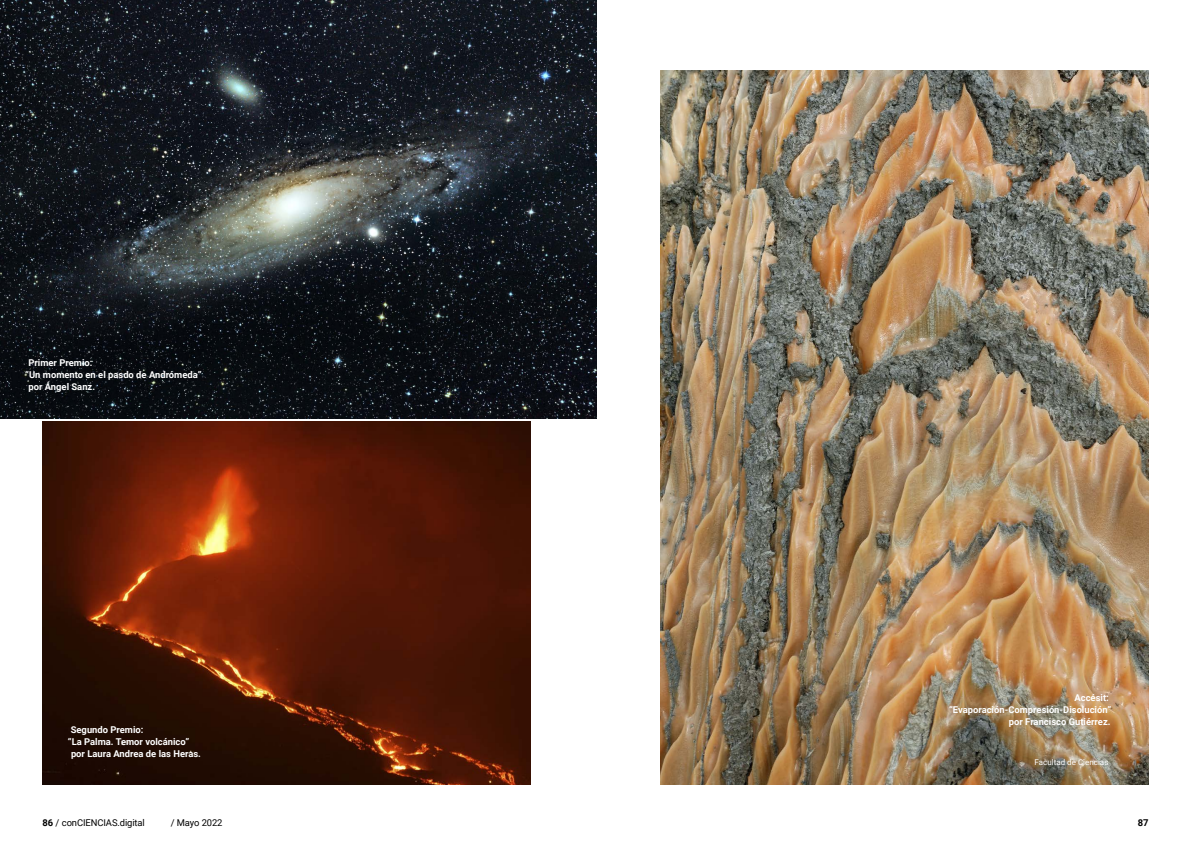
<style>
.page{position:relative;width:1191px;height:842px;background:#fff}
.page>*{position:absolute;margin:0;border:0;box-sizing:border-box;transform-origin:0 0}
.t1{font:700 9.4px "Roboto";color:#fff}
.t2{font:9.4px "Roboto";letter-spacing:-.01em;color:#000}
.t3{font:700 9.4px "Roboto";color:#000}
.t4{font:8px "Roboto";color:#fff}
.s1{font-weight:700}
</style>
<div class="page">
<img style="left:660px;top:71px;width:488px;height:714px">
<img style="left:43px;top:421px;width:487px;height:364px">
<img style="left:0;top:0;width:596px;height:418px">
<p class="t1" style="left:28px;top:356px;width:66px">Primer Premio:</p>
<p class="t1" style="left:25px;top:368px;width:178px">“Un momento en el pasdo de Andrómeda”</p>
<p class="t1" style="left:28px;top:380px;width:68px">por Ángel Sanz.</p>
<p class="t1" style="left:71px;top:723px;width:74px">Segundo Premio:</p>
<p class="t1" style="left:68px;top:735px;width:123px">“La Palma. Temor volcánico”</p>
<p class="t1" style="left:71px;top:747px;width:131px">por Laura Andrea de las Heras.</p>
<p class="t1" style="left:1074px;top:691px;width:36px">Accésit:</p>
<p class="t1" style="left:949px;top:703px;width:164px">“Evaporación-Compresión-Disolución”</p>
<p class="t1" style="left:1009px;top:715px;width:103px">por Francisco Gutiérrez.</p>
<p class="t4" style="left:1034px;top:757px;width:75px">Facultad de Ciencias</p>
<p class="t2" style="left:43px;top:816px;width:104px"><span class="s1">86</span> / conCIENCIAS.digital</p>
<p class="t2" style="left:171px;top:816px;width:53px">/ Mayo 2022</p>
<p class="t3" style="left:1137px;top:816px;width:12px">87</p>
</div>
